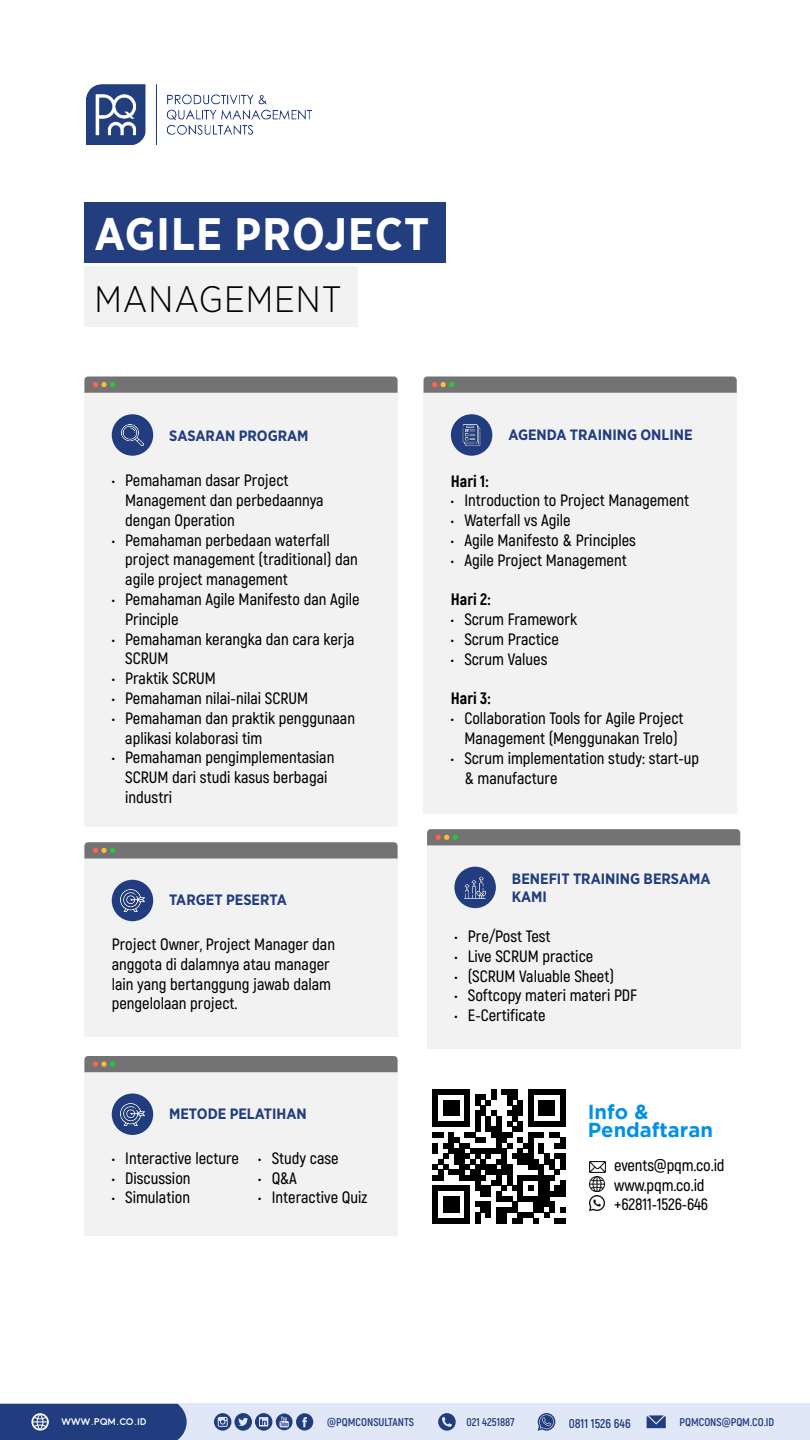
<style>
.page{position:relative;width:810px;height:1440px;background:#fff}
.page>*{position:absolute;margin:0;border:0;box-sizing:border-box;transform-origin:0 0}
.t1{font:700 45.6px "Gotham Narrow";letter-spacing:.025em;color:#fff}
.t2{font:300 36.75px "Gotham Narrow";letter-spacing:.025em;color:#000}
.t3{font:700 20.17px/18px "Gotham";color:#0091e6}
.t4{font:600 16.5px/19.8px "Akrobat";color:#000}
.t5{font:800 16.5px "Akrobat";color:#000}
.t6{font:700 15px/18px "Gotham Narrow";color:#213d80}
.t7{font:700 12.75px "Akrobat";color:#213d80}
.t8{font:700 11.25px "Akrobat";color:#213d80}
.t9{font:700 9.75px "Moon";color:#fff}
</style>
<div class="page">
<div style="left:0;top:1404px;width:810px;height:36px;background:#e0e8f7"></div>
<div style="left:0;top:1404px;width:187px;height:36px;background:#213d80"></div>
<svg style="left:214px;top:1413px;width:99px;height:18px"></svg>
<svg style="left:538px;top:1413px;width:17px;height:18px"></svg>
<svg style="left:438px;top:1413px;width:18px;height:18px"></svg>
<svg style="left:647px;top:1415px;width:19px;height:13px"></svg>
<img style="left:87px;top:84px;width:224px;height:60px">
<div style="left:84px;top:202px;width:362px;height:61px;background:#223e7f"></div>
<div style="left:84px;top:266px;width:274px;height:61px;background:#f2f2f2"></div>
<div style="left:84px;top:393px;width:314px;height:434px;background:#f2f2f2"></div>
<div style="left:424px;top:393px;width:313px;height:421px;background:#f2f2f2"></div>
<div style="left:84px;top:858px;width:314px;height:179px;background:#f2f2f2"></div>
<div style="left:84px;top:1072px;width:314px;height:163px;background:#f2f2f2"></div>
<div style="left:112px;top:880px;width:41px;height:41px;background:#213d80;border-radius:50%"></div>
<img style="left:120px;top:889px;width:25px;height:24px">
<div style="left:112px;top:1094px;width:41px;height:41px;background:#213d80;border-radius:50%"></div>
<img style="left:120px;top:1103px;width:25px;height:23px">
<div style="left:451px;top:414px;width:41px;height:42px;background:#213d80;border-radius:50%"></div>
<img style="left:462px;top:424px;width:19px;height:22px">
<div style="left:112px;top:414px;width:41px;height:42px;background:#213d80;border-radius:50%"></div>
<img style="left:122px;top:424px;width:21px;height:22px">
<svg style="left:84px;top:377px;width:314px;height:16px;background:#767674"></svg>
<svg style="left:424px;top:377px;width:313px;height:16px;background:#767574"></svg>
<svg style="left:84px;top:842px;width:314px;height:16px;background:#767675"></svg>
<div style="left:84px;top:1056px;width:314px;height:16px;background:#737373"></div>
<div style="left:427px;top:845px;width:313px;height:203px;background:#f2f2f2"></div>
<div style="left:454px;top:867px;width:42px;height:41px;background:#213d80;border-radius:50%"></div>
<img style="left:464px;top:876px;width:22px;height:23px">
<svg style="left:427px;top:829px;width:313px;height:16px;background:#757573"></svg>
<svg style="left:433px;top:1089px;width:132px;height:134px"></svg>
<img style="left:590px;top:1161px;width:15px;height:11px">
<img style="left:590px;top:1195px;width:15px;height:15px">
<img style="left:590px;top:1176px;width:15px;height:15px">
<h1 class="t1" style="left:95px;top:204px;width:336px">AGILE PROJECT</h1>
<h2 class="t2" style="left:95px;top:277px;width:249px">MANAGEMENT</h2>
<p class="t6" style="left:169px;top:426px;width:141px">SASARAN PROGRAM</p>
<p class="t6" style="left:508px;top:426px;width:186px">AGENDA TRAINING ONLINE</p>
<p class="t4" style="left:125px;top:470px;width:200px;text-indent:-13px">• Pemahaman dasar Project<br>Management dan perbedaannya dengan Operation</p>
<p class="t4" style="left:125px;top:530px;width:234px;text-indent:-13px">• Pemahaman perbedaan waterfall project management (traditional) dan agile project management</p>
<p class="t4" style="left:125px;top:589px;width:236px;text-indent:-13px">• Pemahaman Agile Manifesto dan Agile<br>Principle</p>
<p class="t4" style="left:125px;top:629px;width:231px;text-indent:-13px">• Pemahaman kerangka dan cara kerja<br>SCRUM</p>
<p class="t4" style="left:112px;top:668px;width:106px">• Praktik SCRUM</p>
<p class="t4" style="left:112px;top:688px;width:198px">• Pemahaman nilai-nilai SCRUM</p>
<p class="t4" style="left:125px;top:708px;width:231px;text-indent:-13px">• Pemahaman dan praktik penggunaan aplikasi kolaborasi tim</p>
<p class="t4" style="left:125px;top:748px;width:211px;text-indent:-13px">• Pemahaman pengimplementasian<br>SCRUM dari studi kasus berbagai industri</p>
<p class="t6" style="left:169px;top:891px;width:119px">TARGET PESERTA</p>
<p class="t4" style="left:112px;top:934px;width:225px">Project Owner, Project Manager dan anggota di dalamnya atau manager lain yang bertanggung jawab dalam pengelolaan project.</p>
<p class="t6" style="left:169px;top:1104px;width:139px">METODE PELATIHAN</p>
<p class="t4" style="left:112px;top:1148px;width:129px">• Interactive lecture</p>
<p class="t4" style="left:112px;top:1168px;width:80px">• Discussion</p>
<p class="t4" style="left:112px;top:1188px;width:80px">• Simulation</p>
<p class="t4" style="left:258px;top:1148px;width:82px">• Study case</p>
<p class="t4" style="left:258px;top:1168px;width:40px">• Q&amp;A</p>
<p class="t4" style="left:258px;top:1188px;width:111px">• Interactive Quiz</p>
<p class="t5" style="left:451px;top:470px;width:39px">Hari 1:</p>
<p class="t4" style="left:451px;top:491px;width:240px">• Introduction to Project Management</p>
<p class="t4" style="left:451px;top:510px;width:121px">• Waterfall vs Agile</p>
<p class="t4" style="left:451px;top:530px;width:187px">• Agile Manifesto &amp; Principles</p>
<p class="t4" style="left:451px;top:550px;width:177px">• Agile Project Management</p>
<p class="t5" style="left:451px;top:589px;width:41px">Hari 2:</p>
<p class="t4" style="left:451px;top:609px;width:128px">• Scrum Framework</p>
<p class="t4" style="left:451px;top:629px;width:109px">• Scrum Practice</p>
<p class="t4" style="left:451px;top:649px;width:98px">• Scrum Values</p>
<p class="t5" style="left:451px;top:688px;width:41px">Hari 3:</p>
<p class="t4" style="left:451px;top:708px;width:234px;text-align:center">• Collaboration Tools for Agile Project<br>Management (Menggunakan Trelo)</p>
<p class="t4" style="left:464px;top:748px;width:236px;text-indent:-13px">• Scrum implementation study: start-up &amp; manufacture</p>
<p class="t6" style="left:512px;top:869px;width:200px">BENEFIT TRAINING BERSAMA<br>KAMI</p>
<p class="t4" style="left:454px;top:926px;width:98px">• Pre/Post Test</p>
<p class="t4" style="left:454px;top:946px;width:140px">• Live SCRUM practice</p>
<p class="t4" style="left:454px;top:966px;width:161px">• (SCRUM Valuable Sheet)</p>
<p class="t4" style="left:454px;top:986px;width:184px">• Softcopy materi materi PDF</p>
<p class="t4" style="left:454px;top:1005px;width:93px">• E-Certificate</p>
<p class="t3" style="left:588px;top:1102px;width:127px">Info &amp;<br>Pendaftaran</p>
<p class="t4" style="left:614px;top:1156px;width:112px;line-height:19.4px">events@pqm.co.id www.pqm.co.id +62811-1526-646</p>
<p class="t9" style="left:61px;top:1417px;width:87px">WWW.PQM.CO.ID</p>
<p class="t8" style="left:327px;top:1415px;width:88px">@PQMCONSULTANTS</p>
<p class="t8" style="left:466px;top:1415px;width:50px">021 4251887</p>
<p class="t7" style="left:569px;top:1415px;width:64px">0811 1526 646</p>
<p class="t8" style="left:679px;top:1415px;width:96px">PQMCONS@PQM.CO.ID</p>
</div>
